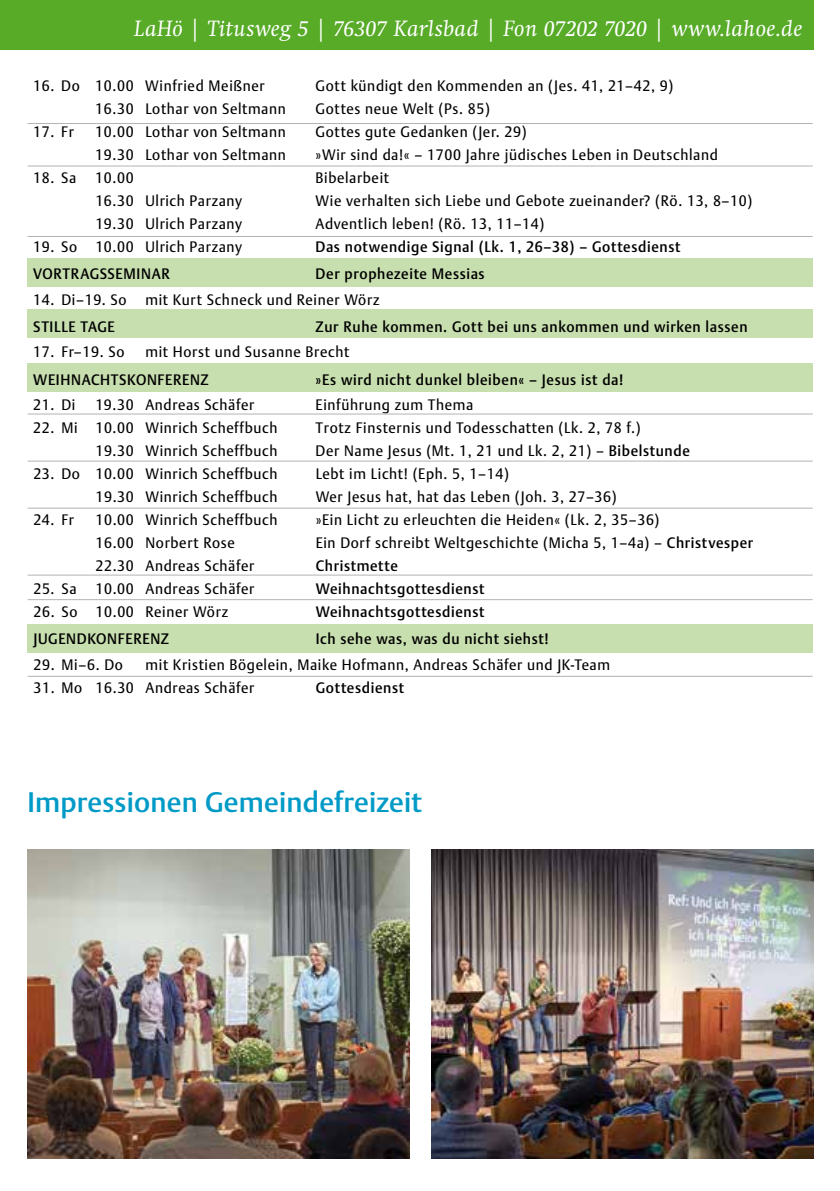
<style>
.page{position:relative;width:840px;height:1191px;background:#fff}
.page>*{position:absolute;margin:0;border:0;box-sizing:border-box;transform-origin:0 0}
.t1{font:500 28px "DTL Argo TOT";letter-spacing:.005em;color:#009ac6}
.t2{font:italic 23px "Swift EF";letter-spacing:.02em;color:#fff}
.t3{font:15px "DTL Argo TOT";letter-spacing:.045em;color:#000;scale:.95 1}
.t4{font:500 15px "DTL Argo TOT";letter-spacing:.045em;color:#000;scale:.95 1}
.s1{font-weight:500}
</style>
<div class="page">
<div style="left:27px;top:258px;width:785px;height:29px;background:#c7deae"></div>
<div style="left:27px;top:310px;width:785px;height:28px;background:#c7deae"></div>
<div style="left:27px;top:363px;width:785px;height:28px;background:#c7deae"></div>
<div style="left:27px;top:624px;width:785px;height:28px;background:#c7deae"></div>
<div style="left:0;top:0;width:812px;height:50px;background:#57ab27"></div>
<hr style="left:28px;top:123px;width:784px;height:1px;background:#b1b3b4">
<hr style="left:28px;top:166px;width:784px;height:1px;background:#b1b3b4">
<hr style="left:28px;top:236px;width:784px;height:1px;background:#b1b3b4">
<hr style="left:28px;top:414px;width:784px;height:1px;background:#b1b3b4">
<hr style="left:28px;top:461px;width:784px;height:1px;background:#b1b3b4">
<hr style="left:28px;top:508px;width:784px;height:1px;background:#b1b3b4">
<hr style="left:28px;top:575px;width:784px;height:1px;background:#b1b3b4">
<hr style="left:28px;top:599px;width:784px;height:1px;background:#b1b3b4">
<hr style="left:28px;top:676px;width:784px;height:1px;background:#b1b3b4">
<img style="left:27px;top:849px;width:382px;height:309px">
<img style="left:431px;top:849px;width:381px;height:309px">
<h2 class="t2" style="left:134px;top:16px;width:669px">LaHö | Titusweg 5 | 76307 Karlsbad | Fon 07202 7020 | www.lahoe.de</h2>
<p class="t3" style="left:33px;top:77px;width:245px">16. Do 10.00 Winfried Meißner</p>
<p class="t3" style="left:315px;top:77px;width:378px">Gott kündigt den Kommenden an (Jes. 41, 21–42, 9)</p>
<p class="t3" style="left:95px;top:100px;width:202px">16.30 Lothar von Seltmann</p>
<p class="t3" style="left:315px;top:100px;width:185px">Gottes neue Welt (Ps. 85)</p>
<p class="t3" style="left:33px;top:123px;width:44px">17. Fr</p>
<p class="t3" style="left:95px;top:123px;width:202px">10.00 Lothar von Seltmann</p>
<p class="t3" style="left:315px;top:123px;width:224px">Gottes gute Gedanken (Jer. 29)</p>
<p class="t3" style="left:95px;top:146px;width:202px">19.30 Lothar von Seltmann</p>
<p class="t3" style="left:315px;top:146px;width:425px">»Wir sind da!« – 1700 Jahre jüdisches Leben in Deutschland</p>
<p class="t3" style="left:33px;top:169px;width:47px">18. Sa</p>
<p class="t3" style="left:95px;top:169px;width:42px">10.00</p>
<p class="t3" style="left:315px;top:169px;width:79px">Bibelarbeit</p>
<p class="t3" style="left:95px;top:192px;width:156px">16.30 Ulrich Parzany</p>
<p class="t3" style="left:315px;top:192px;width:461px">Wie verhalten sich Liebe und Gebote zueinander? (Rö. 13, 8–10)</p>
<p class="t3" style="left:95px;top:215px;width:156px">19.30 Ulrich Parzany</p>
<p class="t3" style="left:315px;top:215px;width:242px">Adventlich leben! (Rö. 13, 11–14)</p>
<p class="t3" style="left:33px;top:238px;width:221px">19. So 10.00 Ulrich Parzany</p>
<p class="t4" style="left:315px;top:238px;width:385px">Das notwendige Signal (Lk. 1, 26–38) – Gottesdienst</p>
<p class="t4" style="left:33px;top:265px;width:145px">VORTRAGSSEMINAR</p>
<p class="t4" style="left:315px;top:265px;width:179px">Der prophezeite Messias</p>
<p class="t3" style="left:33px;top:290px;width:366px">14. Di–19. So mit Kurt Schneck und Reiner Wörz</p>
<p class="t4" style="left:33px;top:318px;width:87px">STILLE TAGE</p>
<p class="t4" style="left:315px;top:318px;width:456px">Zur Ruhe kommen. Gott bei uns ankommen und wirken lassen</p>
<p class="t3" style="left:33px;top:343px;width:97px">17. Fr–19. So</p>
<p class="t3" style="left:145px;top:343px;width:216px">mit Horst und Susanne Brecht</p>
<p class="t4" style="left:33px;top:371px;width:186px">WEIHNACHTSKONFERENZ</p>
<p class="t4" style="left:315px;top:371px;width:325px">»Es wird nicht dunkel bleiben« – Jesus ist da!</p>
<p class="t3" style="left:33px;top:396px;width:46px">21. Di</p>
<p class="t3" style="left:95px;top:396px;width:169px">19.30 Andreas Schäfer</p>
<p class="t3" style="left:315px;top:396px;width:167px">Einführung zum Thema</p>
<p class="t3" style="left:33px;top:419px;width:258px">22. Mi 10.00 Winrich Scheffbuch</p>
<p class="t3" style="left:315px;top:419px;width:343px">Trotz Finsternis und Todesschatten (Lk. 2, 78 f.)</p>
<p class="t3" style="left:95px;top:442px;width:193px">19.30 Winrich Scheffbuch</p>
<p class="t3" style="left:315px;top:442px;width:395px">Der Name Jesus (Mt. 1, 21 und Lk. 2, 21) – <span class="s1">Bibelstunde</span></p>
<p class="t3" style="left:33px;top:465px;width:258px">23. Do 10.00 Winrich Scheffbuch</p>
<p class="t3" style="left:315px;top:465px;width:205px">Lebt im Licht! (Eph. 5, 1–14)</p>
<p class="t3" style="left:95px;top:488px;width:193px">19.30 Winrich Scheffbuch</p>
<p class="t3" style="left:315px;top:488px;width:318px">Wer Jesus hat, hat das Leben (Joh. 3, 27–36)</p>
<p class="t3" style="left:33px;top:511px;width:44px">24. Fr</p>
<p class="t3" style="left:95px;top:511px;width:193px">10.00 Winrich Scheffbuch</p>
<p class="t3" style="left:315px;top:511px;width:363px">»Ein Licht zu erleuchten die Heiden« (Lk. 2, 35–36)</p>
<p class="t3" style="left:95px;top:534px;width:148px">16.00 Norbert Rose</p>
<p class="t3" style="left:315px;top:534px;width:462px">Ein Dorf schreibt Weltgeschichte (Micha 5, 1–4a) – <span class="s1">Christvesper</span></p>
<p class="t3" style="left:95px;top:557px;width:169px">22.30 Andreas Schäfer</p>
<p class="t4" style="left:315px;top:557px;width:88px">Christmette</p>
<p class="t3" style="left:33px;top:579px;width:47px">25. Sa</p>
<p class="t3" style="left:95px;top:579px;width:169px">10.00 Andreas Schäfer</p>
<p class="t4" style="left:315px;top:580px;width:179px">Weihnachtsgottesdienst</p>
<p class="t3" style="left:33px;top:602px;width:206px">26. So 10.00 Reiner Wörz</p>
<p class="t4" style="left:315px;top:602px;width:179px">Weihnachtsgottesdienst</p>
<p class="t4" style="left:33px;top:630px;width:144px">JUGENDKONFERENZ</p>
<p class="t4" style="left:315px;top:630px;width:246px">Ich sehe was, was du nicht siehst!</p>
<p class="t3" style="left:33px;top:655px;width:96px">29. Mi–6. Do</p>
<p class="t3" style="left:145px;top:655px;width:490px">mit Kristien Bögelein, Maike Hofmann, Andreas Schäfer und JK-Team</p>
<p class="t3" style="left:33px;top:678px;width:234px">31. Mo 16.30 Andreas Schäfer</p>
<p class="t4" style="left:315px;top:678px;width:94px">Gottesdienst</p>
<h1 class="t1" style="left:27px;top:785px;width:396px">Impressionen Gemeindefreizeit</h1>
</div>
